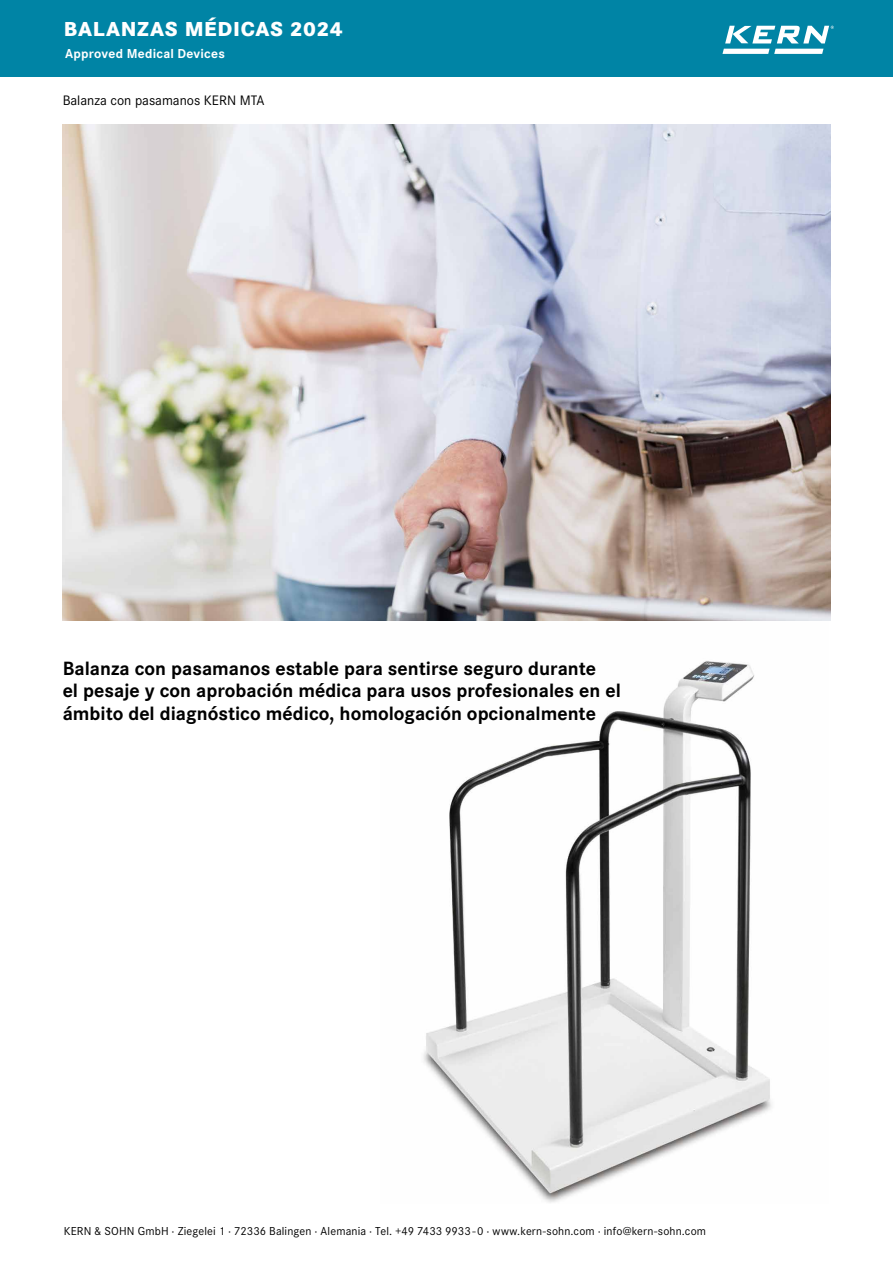
<style>
.page{position:relative;width:893px;height:1263px;background:#fff}
.page>*{position:absolute;margin:0;border:0;box-sizing:border-box;transform-origin:0 0}
.t1{font:800 21px "Corporate S Pro";letter-spacing:.03em;color:#fff}
.t2{font:700 19.95px/22.8px "Corporate S Pro";color:#000}
.t3{font:14.25px "Corporate S Pro";color:#000}
.t4{font:700 13.5px "Corporate S Pro";letter-spacing:.015em;color:#fff}
.t5{font:12px "Corporate S Pro";letter-spacing:.015em;color:#000}
</style>
<div class="page">
<img style="left:423px;top:661px;width:349px;height:542px">
<img style="left:63px;top:125px;width:767px;height:496px">
<div style="left:0;top:0;width:893px;height:76px;background:#0084a5"></div>
<svg style="left:722px;top:49px;width:101px;height:5px"></svg>
<svg style="left:725px;top:26px;width:109px;height:17px"></svg>
<p class="t1" style="left:64px;top:12px;width:280px">BALANZAS MÉDICAS 2024</p>
<p class="t4" style="left:65px;top:43px;width:161px">Approved Medical Devices</p>
<p class="t3" style="left:63px;top:90px;width:203px">Balanza con pasamanos KERN MTA</p>
<p class="t2" style="left:63px;top:655px;width:560px">Balanza con pasamanos estable para sentirse seguro durante<br>el pesaje y con aprobación médica para usos profesionales en el ámbito del diagnóstico médico, homologación opcionalmente</p>
<p class="t5" style="left:64px;top:1222px;width:644px">KERN &amp; SOHN GmbH · Ziegelei 1 · 72336 Balingen · Alemania · Tel. +49 7433 9933 - 0 · www.kern-sohn.com · info@kern-sohn.com</p>
<p class="t3" style="left:63px;top:1227px;width:17px">22</p>
</div>
